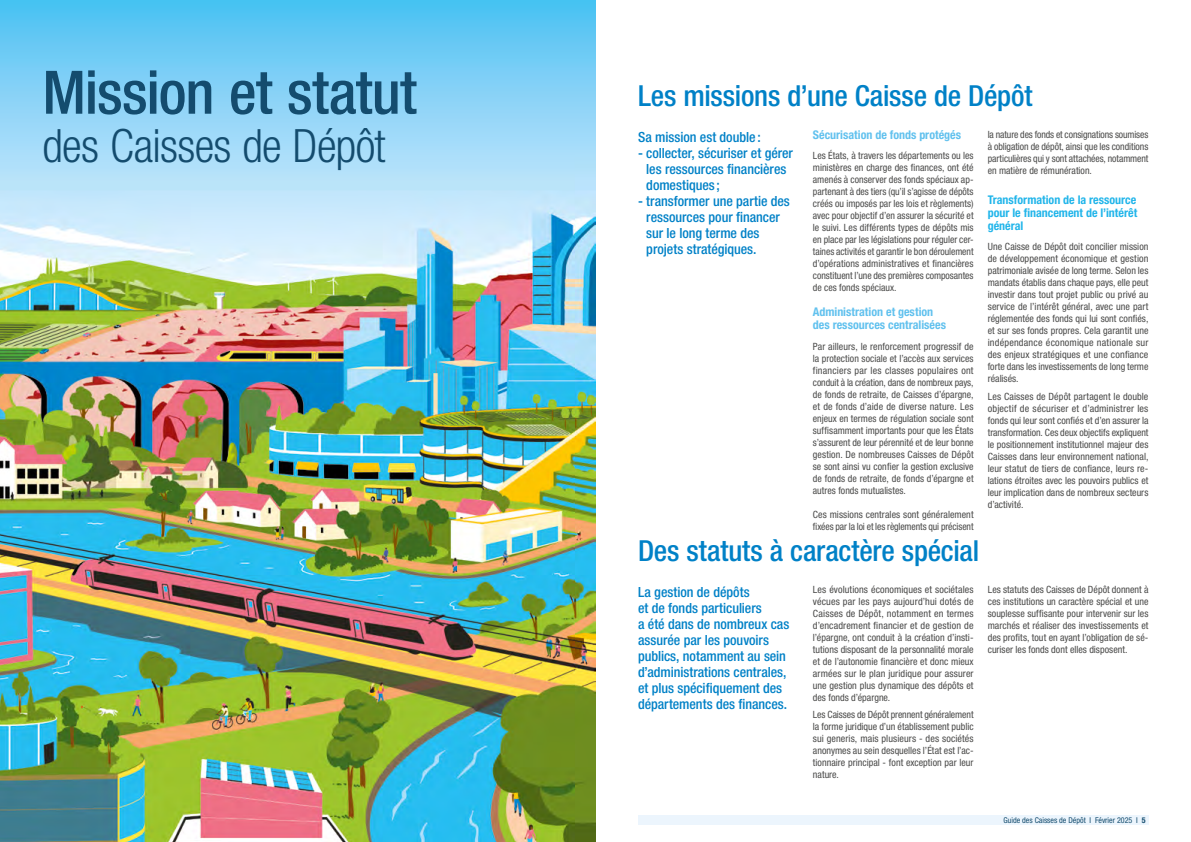
<style>
.page{position:relative;width:1191px;height:842px;background:#fff}
.page>*{position:absolute;margin:0;border:0;box-sizing:border-box;transform-origin:0 0}
.Chapitre1{font:500 condensed 60px "Helvetica Neue LT Pro";letter-spacing:-.015em;color:#144c6e}
.Chapitre_2{font:300 condensed 46px "Helvetica Neue LT Pro";letter-spacing:-.015em;color:#144c6e}
.inter_1{font:500 condensed 29px "Helvetica Neue LT Pro";letter-spacing:-.01em;color:#0081c7}
.Chapo{font:500 condensed 14px/16px "Helvetica Neue LT Pro";letter-spacing:-.005em;color:#0081c7}
.Inter_3{font:700 condensed 12px/13px "Helvetica Neue LT Pro";color:#61c1ee}
.inter_2{font:700 condensed 12px/13px "Helvetica Neue LT Pro";color:#21b5ea;text-align:justify}
.texte{font:condensed 10px/12px "Helvetica Neue LT Pro";color:#4a4a49;text-align:justify}
.t1{font:condensed 8px "Helvetica Neue LT Pro";color:#144c6e}
.s1{font-weight:700}
</style>
<div class="page">
<div style="left:638px;top:815px;width:510px;height:10px;background:#ecf5fd"></div>
<img style="left:0;top:0;width:595px;height:842px">
<p class="Chapitre1" style="left:43px;top:57px;width:376px">Mission et statut</p>
<p class="Chapitre_2" style="left:43px;top:119px;width:344px">des Caisses de Dépôt</p>
<p class="inter_1" style="left:638px;top:78px;width:396px">Les missions d’une Caisse de Dépôt</p>
<p class="Chapo" style="left:638px;top:128px;width:124px">Sa mission est double:</p>
<p class="Chapo" style="left:646px;top:144px;width:148px;text-indent:-8px">- collecter, sécuriser et gérer les ressources financières domestiques;</p>
<p class="Chapo" style="left:646px;top:192px;width:145px;text-indent:-8px">- transformer une partie des ressources pour financer sur le long terme des projets stratégiques.</p>
<p class="Inter_3" style="left:813px;top:128px;width:150px">Sécurisation de fonds protégés</p>
<p class="texte" style="left:813px;top:149px;width:162px">Les États, à travers les départements ou les ministères en charge des finances, ont été amenés à conserver des fonds spéciaux ap&shy;partenant à des tiers (qu’il s’agisse de dépôts créés ou imposés par les lois et règlements) avec pour objectif d’en assurer la sécurité et le suivi. Les différents types de dépôts mis en place par les législations pour réguler cer&shy;taines activités et garantir le bon déroulement d’opérations administratives et financières constituent l’une des premières composantes de ces fonds spéciaux.</p>
<p class="Inter_3" style="left:813px;top:305px;width:135px">Administration et gestion des ressources centralisées</p>
<p class="texte" style="left:813px;top:340px;width:162px">Par ailleurs, le renforcement progressif de la protection sociale et l’accès aux services financiers par les classes populaires ont conduit à la création, dans de nombreux pays, de fonds de retraite, de Caisses d’épargne, et de fonds d’aide de diverse nature. Les enjeux en termes de régulation sociale sont suffisamment importants pour que les États s’assurent de leur pérennité et de leur bonne gestion. De nombreuses Caisses de Dépôt se sont ainsi vu confier la gestion exclusive de fonds de retraite, de fonds d’épargne et autres fonds mutualistes.</p>
<p class="texte" style="left:813px;top:508px;width:162px">Ces missions centrales sont généralement fixées par la loi et les règlements qui précisent</p>
<p class="texte" style="left:987px;top:128px;width:162px">la nature des fonds et consignations soumises à obligation de dépôt, ainsi que les conditions particulières qui y sont attachées, notamment en matière de rémunération.</p>
<p class="inter_2" style="left:987px;top:193px;width:151px">Transformation de la ressource pour le financement de l’intérêt général</p>
<p class="texte" style="left:987px;top:240px;width:162px">Une Caisse de Dépôt doit concilier mission de développement économique et gestion patrimoniale avisée de long terme. Selon les mandats établis dans chaque pays, elle peut investir dans tout projet public ou privé au service de l’intérêt général, avec une part réglementée des fonds qui lui sont confiés, et sur ses fonds propres. Cela garantit une indépendance économique nationale sur des enjeux stratégiques et une confiance forte dans les investissements de long terme réalisés.</p>
<p class="texte" style="left:987px;top:390px;width:162px">Les Caisses de Dépôt partagent le double objectif de sécuriser et d’administrer les fonds qui leur sont confiés et d’en assurer la transformation. Ces deux objectifs expliquent le positionnement institutionnel majeur des Caisses dans leur environnement national, leur statut de tiers de confiance, leurs re&shy;lations étroites avec les pouvoirs publics et leur implication dans de nombreux secteurs d’activité.</p>
<p class="inter_1" style="left:638px;top:533px;width:343px">Des statuts à caractère spécial</p>
<p class="Chapo" style="left:638px;top:583px;width:153px">La gestion de dépôts<br>et de fonds particuliers<br>a été dans de nombreux cas assurée par les pouvoirs publics, notamment au sein d’administrations centrales, et plus spécifiquement des départements des finances.</p>
<p class="texte" style="left:813px;top:583px;width:162px">Les évolutions économiques et sociétales vécues par les pays aujourd’hui dotés de Caisses de Dépôt, notamment en termes d’encadrement financier et de gestion de l’épargne, ont conduit à la création d’insti&shy;tutions disposant de la personnalité morale et de l’autonomie financière et donc mieux armées sur le plan juridique pour assurer une gestion plus dynamique des dépôts et des fonds d’épargne.</p>
<p class="texte" style="left:813px;top:708px;width:162px">Les Caisses de Dépôt prennent généralement la forme juridique d’un établissement public sui generis, mais plusieurs - des sociétés anonymes au sein desquelles l’État est l’ac&shy;tionnaire principal - font exception par leur nature.</p>
<p class="texte" style="left:987px;top:583px;width:162px">Les statuts des Caisses de Dépôt donnent à ces institutions un caractère spécial et une souplesse suffisante pour intervenir sur les marchés et réaliser des investissements et des profits, tout en ayant l’obligation de sé&shy;curiser les fonds dont elles disposent.</p>
<p class="t1" style="left:1003px;top:815px;width:144px">Guide des Caisses de Dépôt I Février 2025 I <span class="s1">5</span></p>
</div>
